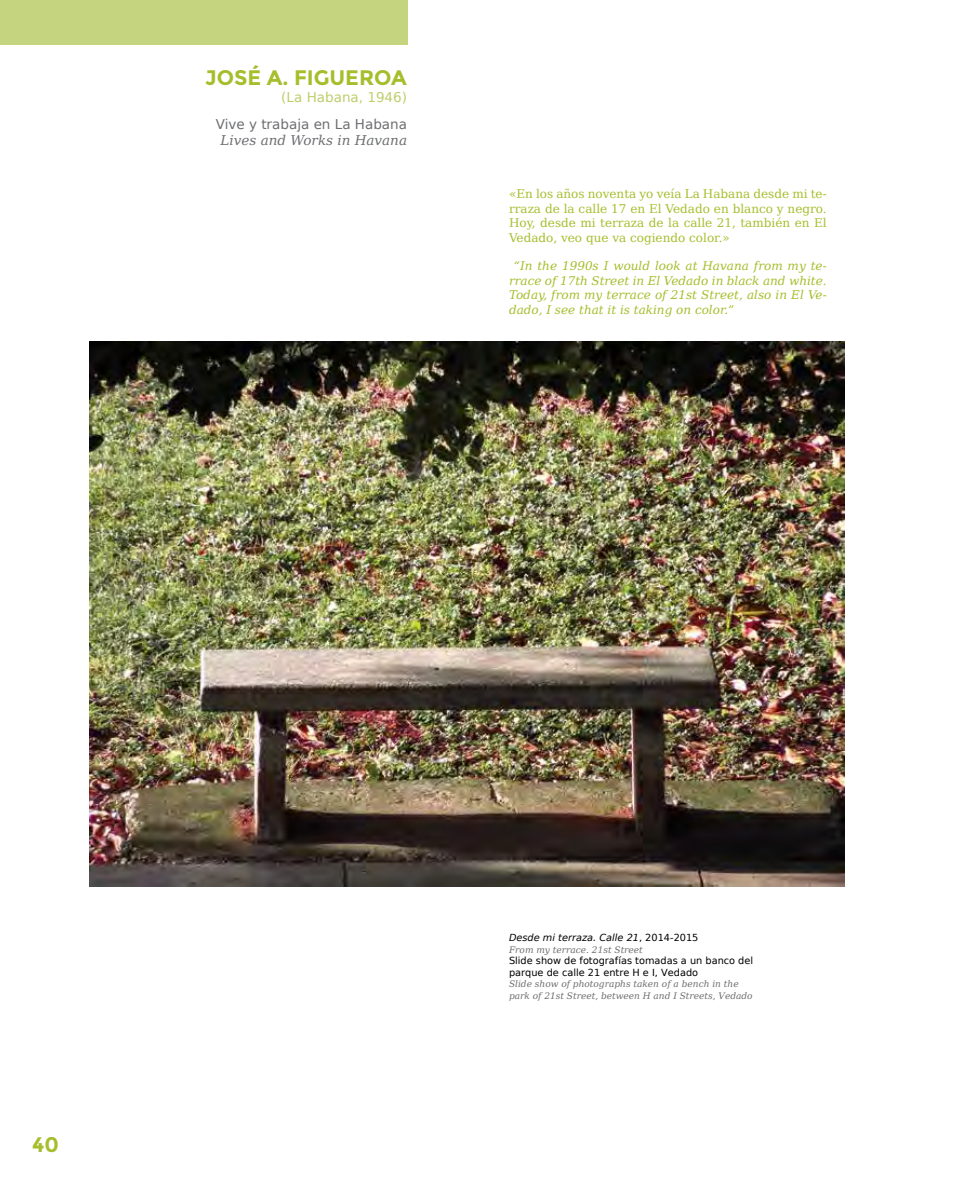
<style>
.page{position:relative;width:966px;height:1191px;background:#fff}
.page>*{position:absolute;margin:0;border:0;box-sizing:border-box;transform-origin:0 0}
.t1{font:700 21px "Montserrat";color:#a5be2c}
.t2{font:13.5px "DejaVu Sans";color:#6d6e71}
.t3{font:italic 13.5px "DejaVu Serif";color:#6d6e71}
.t4{font:13.5px "DejaVu Sans";color:#bdce6b}
.t5{font:italic 12px/14.4px "DejaVu Serif";color:#a5be2c;text-align:justify}
.t6{font:12px/14.4px "DejaVu Serif";color:#a5be2c;text-align:justify}
.t7{font:9.75px/11.7px "DejaVu Sans";color:#000}
.t8{font:italic 9.75px "DejaVu Sans";color:#000}
.t9{font:italic 9px/11.7px "DejaVu Serif";color:#6d6e71}
.s1{font-style:normal}
</style>
<div class="page">
<img style="left:89px;top:341px;width:755px;height:546px">
<div style="left:0;top:0;width:407px;height:45px;background:#c5d47f"></div>
<h1 class="t1" style="left:205px;top:65px;width:203px">JOSÉ A. FIGUEROA</h1>
<p class="t4" style="left:281px;top:86px;width:127px">(La Habana, 1946)</p>
<p class="t2" style="left:216px;top:113px;width:193px">Vive y trabaja en La Habana</p>
<p class="t3" style="left:220px;top:129px;width:188px">Lives and Works in Havana</p>
<p class="t6" style="left:509px;top:186px;width:319px">«En los años noventa yo veía La Habana desde mi te&shy;rraza de la calle 17 en El Vedado en blanco y negro.<br>Hoy, desde mi terraza de la calle 21, también en El Vedado, veo que va cogiendo color.»</p>
<p class="t5" style="left:509px;top:258px;width:319px;text-indent:5px">“In the 1990s I would look at Havana from my te&shy;rrace of 17th Street in El Vedado in black and white.<br>Today, from my terrace of 21st Street, also in El Ve&shy;dado, I see that it is taking on color.”</p>
<h1 class="t1" style="left:32px;top:1131px;width:28px">40</h1>
<p class="t8" style="left:509px;top:930px;width:191px">Desde mi terraza. Calle 21<span class="s1">, 2014-2015</span></p>
<p class="t9" style="left:509px;top:943px;width:135px">From my terrace. 21st Street</p>
<p class="t7" style="left:509px;top:954px;width:245px">Slide show de fotografías tomadas a un banco del parque de calle 21 entre H e I, Vedado</p>
<p class="t9" style="left:509px;top:977px;width:245px">Slide show of photographs taken of a bench in the park of 21st Street, between H and I Streets, Vedado</p>
</div>
